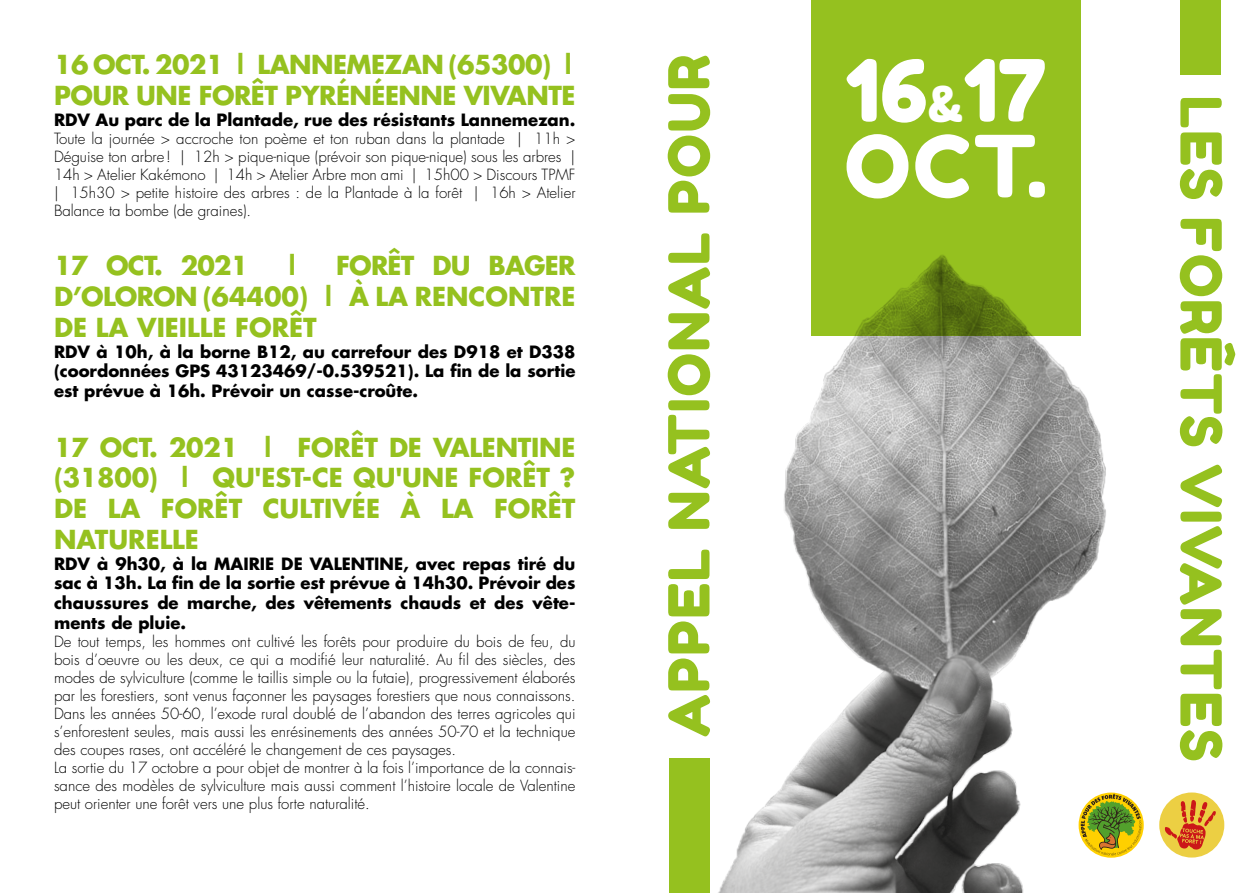
<style>
.page{position:relative;width:1259px;height:893px;background:#fff}
.page>*{position:absolute;margin:0;border:0;box-sizing:border-box;transform-origin:0 0}
.t1{font:85.35px/75.9px "Fredoka One";letter-spacing:.015em;color:#fff}
.t2{font:56.4px "Fredoka One";letter-spacing:.025em;color:#95c11f}
.t3{font:700 25.5px/30.6px "Futura";letter-spacing:-.02em;color:#95c11f;text-align:justify}
.t4{font:700 16.5px/19.8px "Futura";color:#000;text-align:justify}
.t5{font:300 15px/18px "Futura";color:#000;text-align:justify}
.s1{font-size:47.4px}
</style>
<div class="page">
<img style="left:709px;top:56px;width:475px;height:837px">
<div style="left:811px;top:0;width:269px;height:336px;background:#95c11f"></div>
<div style="left:1180px;top:0;width:40px;height:74px;background:#95c11f"></div>
<div style="left:669px;top:758px;width:40px;height:135px;background:#95c11f"></div>
<div style="left:1159px;top:792px;width:65px;height:65px;background:#eccf43;border-radius:50%"></div>
<svg style="left:1164px;top:800px;width:51px;height:50px"></svg>
<svg style="left:1078px;top:793px;width:65px;height:65px"></svg>
<svg style="left:1080px;top:794px;width:61px;height:61px;background:#adab35"></svg>
<h3 class="t3" style="left:54px;top:49px;width:523px">16 OCT. 2021 | LANNEMEZAN (65300) |<br>POUR UNE FORÊT PYRÉNÉENNE VIVANTE</h3>
<p class="t4" style="left:54px;top:110px;width:523px">RDV Au parc de la Plantade, rue des résistants Lannemezan.</p>
<p class="t5" style="left:54px;top:130px;width:523px">Toute la journée &gt; accroche ton poème et ton ruban dans la plantade | 11h &gt; Déguise ton arbre! | 12h &gt; pique-nique (prévoir son pique-nique) sous les arbres | 14h &gt; Atelier Kakémono | 14h &gt; Atelier Arbre mon ami | 15h00 &gt; Discours TPMF | 15h30 &gt; petite histoire des arbres : de la Plantade à la forêt | 16h &gt; Atelier Balance ta bombe (de graines).</p>
<h3 class="t3" style="left:54px;top:250px;width:196px">17 OCT. 2021</h3>
<h3 class="t3" style="left:285px;top:250px;width:16px">|</h3>
<h3 class="t3" style="left:54px;top:250px;width:523px;text-indent:282px">FORÊT DU BAGER D’OLORON (64400) | À LA RENCONTRE DE LA VIEILLE FORÊT</h3>
<p class="t4" style="left:54px;top:341px;width:523px">RDV à 10h, à la borne B12, au carrefour des D918 et D338 (coordonnées GPS 43123469/-0.539521). La fin de la sortie est prévue à 16h. Prévoir un casse-croûte.</p>
<h3 class="t3" style="left:54px;top:431px;width:523px">17 OCT. 2021 | FORÊT DE VALENTINE (31800) | QU'EST-CE QU'UNE FORÊT ?<br>DE LA FORÊT CULTIVÉE À LA FORÊT NATURELLE</h3>
<p class="t4" style="left:54px;top:553px;width:523px">RDV à 9h30, à la MAIRIE DE VALENTINE, avec repas tiré du sac à 13h. La fin de la sortie est prévue à 14h30. Prévoir des chaussures de marche, des vêtements chauds et des vête&shy;ments de pluie.</p>
<p class="t5" style="left:54px;top:633px;width:523px;text-align:left">De tout temps, les hommes ont cultivé les forêts pour produire du bois de feu, du bois d’oeuvre ou les deux, ce qui a modifié leur naturalité. Au fil des siècles, des modes de sylviculture (comme le taillis simple ou la futaie), progressivement élaborés par les forestiers, sont venus façonner les paysages forestiers que nous connaissons.<br>Dans les années 50-60, l’exode rural doublé de l’abandon des terres agricoles qui s’enforestent seules, mais aussi les enrésinements des années 50-70 et la technique des coupes rases, ont accéléré le changement de ces paysages.<br>La sortie du 17 octobre a pour objet de montrer à la fois l’importance de la connais&shy;sance des modèles de sylviculture mais aussi comment l’histoire locale de Valentine peut orienter une forêt vers une plus forte naturalité.</p>
<h2 class="t2" style="left:654px;top:737px;width:684px;rotate:-90deg">APPEL NATIONAL POUR</h2>
<h1 class="t1" style="left:844px;top:52px;width:204px">16<span class="s1">&amp;</span>17<br>OCT.</h1>
<h2 class="t2" style="left:1235px;top:96px;width:667px;rotate:90deg">LES FORÊTS VIVANTES</h2>
</div>
